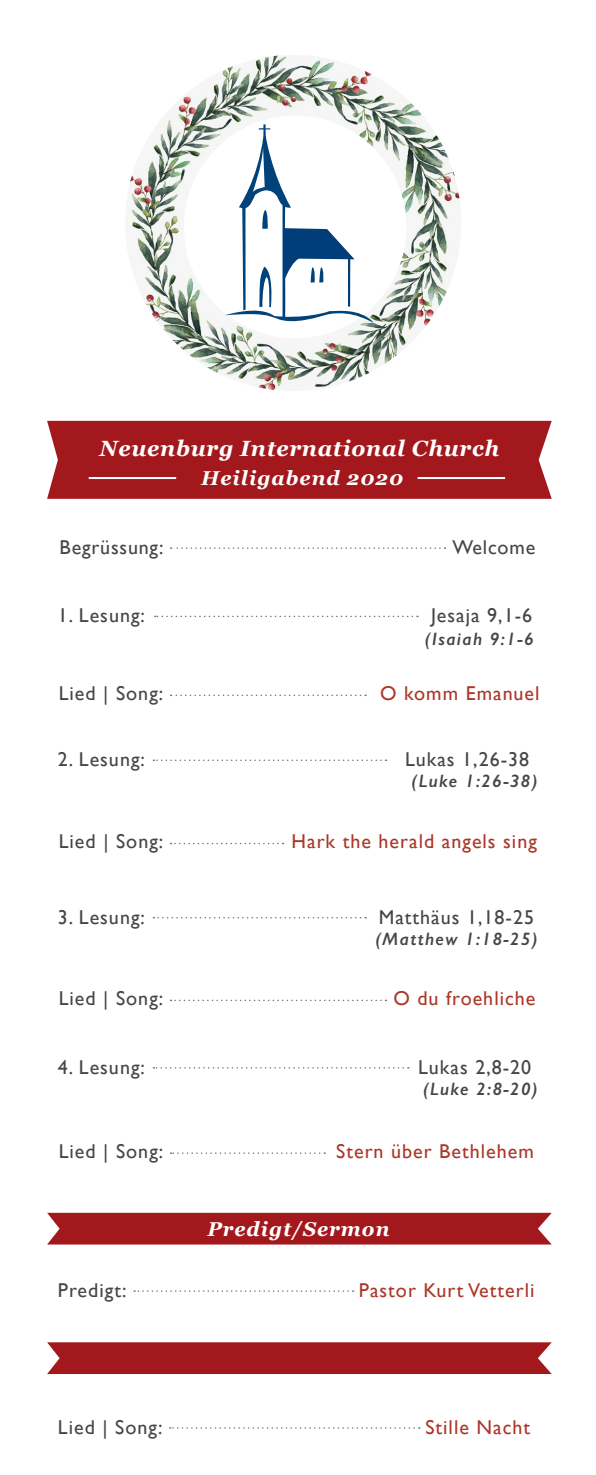
<style>
.page{position:relative;width:596px;height:1475px;background:#fff}
.page>*{position:absolute;margin:0;border:0;box-sizing:border-box;transform-origin:0 0}
.t1{font:italic 700 22px "Georgia";letter-spacing:.03em;color:#fff}
.t2{font:20px "Gill Sans";letter-spacing:.05em;color:#464547}
.t3{font:20px "Gill Sans";letter-spacing:.05em;color:#ac3729}
.t4{font:italic 700 20px "Georgia";letter-spacing:.05em;color:#fff}
.t5{font:italic 600 18px "Gill Sans";letter-spacing:.075em;color:#464547}
</style>
<div class="page">
<img style="left:125px;top:55px;width:336px;height:336px;border-radius:168px">
<div style="left:184px;top:116px;width:222px;height:222px;background:#fff;border-radius:50%"></div>
<svg style="left:225px;top:124px;width:148px;height:202px"></svg>
<div style="left:47px;top:421px;width:504px;height:77px;background:#a3181c"></div>
<div style="left:47px;top:1212px;width:504px;height:32px;background:#a3181c"></div>
<div style="left:47px;top:1342px;width:504px;height:31px;background:#a3181c"></div>
<svg style="left:170px;top:547px;width:275px;height:2px"></svg>
<svg style="left:170px;top:694px;width:196px;height:2px"></svg>
<svg style="left:170px;top:842px;width:113px;height:2px"></svg>
<svg style="left:170px;top:999px;width:216px;height:1px"></svg>
<svg style="left:170px;top:1152px;width:155px;height:1px"></svg>
<svg style="left:170px;top:1427px;width:249px;height:1px"></svg>
<svg style="left:153px;top:759px;width:233px;height:2px"></svg>
<svg style="left:153px;top:917px;width:213px;height:1px"></svg>
<svg style="left:153px;top:1067px;width:255px;height:1px"></svg>
<svg style="left:134px;top:1290px;width:219px;height:1px"></svg>
<svg style="left:155px;top:615px;width:263px;height:2px"></svg>
<hr style="left:89px;top:477px;width:87px;height:2px;background:#fff">
<hr style="left:417px;top:477px;width:87px;height:2px;background:#fff">
<p class="t1" style="left:99px;top:431px;width:401px">Neuenburg International Church</p>
<p class="t4" style="left:201px;top:463px;width:203px">Heiligabend 2020</p>
<p class="t2" style="left:60px;top:535px;width:105px">Begrüssung:</p>
<p class="t2" style="left:452px;top:535px;width:84px">Welcome</p>
<p class="t2" style="left:58px;top:603px;width:88px">1. Lesung:</p>
<p class="t2" style="left:431px;top:603px;width:102px">Jesaja 9,1-6</p>
<p class="t5" style="left:425px;top:627px;width:110px">(Isaiah 9:1-6</p>
<p class="t2" style="left:59px;top:681px;width:106px">Lied | Song:</p>
<p class="t3" style="left:380px;top:681px;width:161px">O komm Emanuel</p>
<p class="t2" style="left:58px;top:747px;width:88px">2. Lesung:</p>
<p class="t2" style="left:405px;top:747px;width:126px">Lukas 1,26-38</p>
<p class="t5" style="left:411px;top:770px;width:127px">(Luke 1:26-38)</p>
<p class="t2" style="left:59px;top:829px;width:106px">Lied | Song:</p>
<p class="t3" style="left:291px;top:829px;width:247px">Hark the herald angels sing</p>
<p class="t2" style="left:58px;top:905px;width:88px">3. Lesung:</p>
<p class="t2" style="left:378px;top:905px;width:157px">Matthäus 1,18-25</p>
<p class="t5" style="left:375px;top:927px;width:163px">(Matthew 1:18-25)</p>
<p class="t2" style="left:59px;top:986px;width:106px">Lied | Song:</p>
<p class="t3" style="left:393px;top:986px;width:143px">O du froehliche</p>
<p class="t2" style="left:58px;top:1055px;width:88px">4. Lesung:</p>
<p class="t2" style="left:418px;top:1055px;width:115px">Lukas 2,8-20</p>
<p class="t5" style="left:423px;top:1077px;width:115px">(Luke 2:8-20)</p>
<p class="t2" style="left:59px;top:1138px;width:106px">Lied | Song:</p>
<p class="t3" style="left:336px;top:1138px;width:199px">Stern über Bethlehem</p>
<p class="t4" style="left:207px;top:1214px;width:183px">Predigt/Sermon</p>
<p class="t2" style="left:58px;top:1278px;width:70px">Predigt:</p>
<p class="t3" style="left:358px;top:1278px;width:177px">Pastor Kurt Vetterli</p>
<p class="t2" style="left:58px;top:1414px;width:106px">Lied | Song:</p>
<p class="t3" style="left:425px;top:1414px;width:106px">Stille Nacht</p>
</div>
